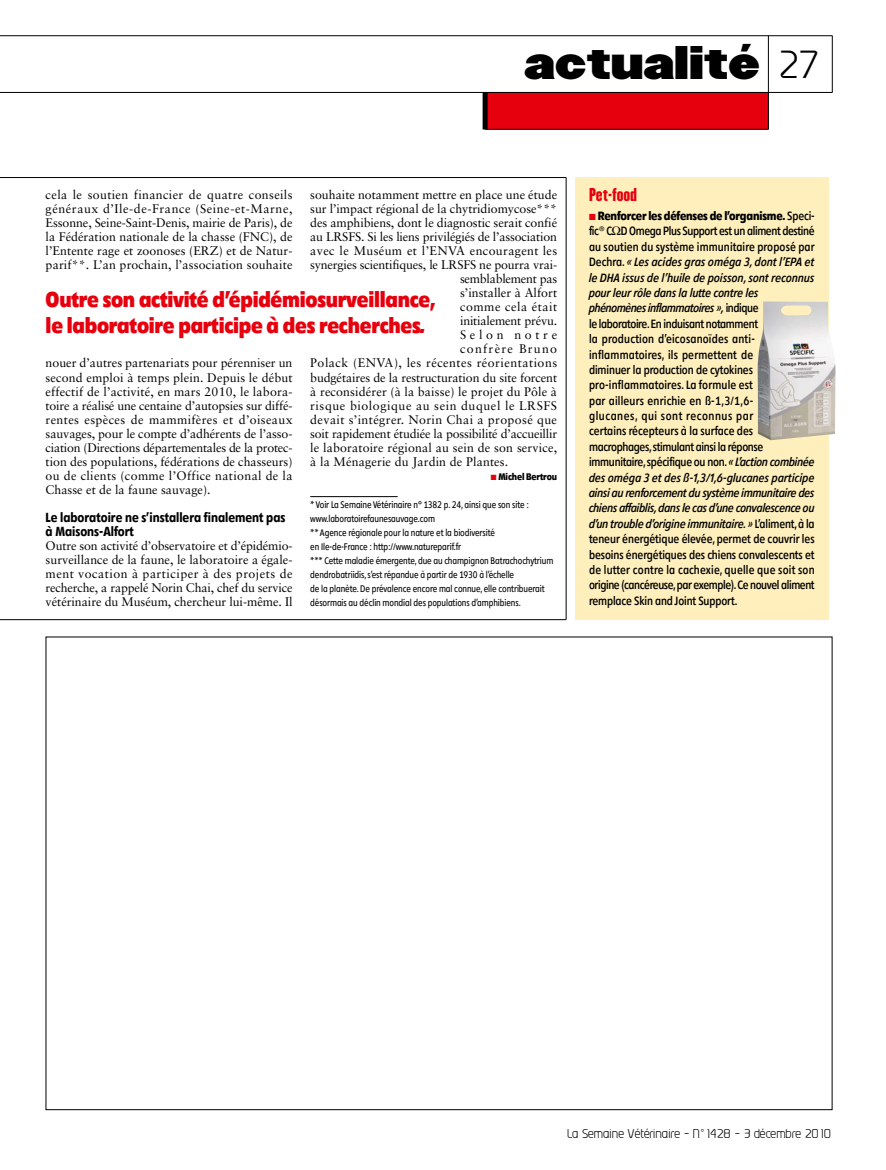
<style>
.page{position:relative;width:886px;height:1170px;background:#fff}
.page>*{position:absolute;margin:0;border:0;box-sizing:border-box;transform-origin:0 0}
.t1{font:41.25px "Champion HTF Heavyweight";color:#000}
.t2{font:300 34.62px "Prosper";color:#000}
.t3{font:800 22.5px/26.4px "Diamanti Condensed EF";letter-spacing:-.01em;color:#e6000e}
.t4{font:16.25px "Champion HTF Lightweight";color:#e6000e}
.t5{font:500 13.75px/14px "Diamanti Condensed EF";color:#000}
.t6{font:12.5px/14px "Sabon";color:#000;text-align:justify}
.t7{font:12.5px/15.4px "Diamanti Condensed EF";letter-spacing:-.005em;color:#000}
.t8{font:12.5px "Sabon";letter-spacing:.03em;color:#000}
.t9{font:12.5px "Sabon";letter-spacing:.04em;color:#000}
.t10{font:12.5px "Sabon";letter-spacing:.045em;color:#000}
.t11{font:12.5px "Sabon";letter-spacing:-.02em;color:#000}
.t12{font:12.5px "Sabon";letter-spacing:.105em;color:#000}
.t13{font:12.5px "Sabon";letter-spacing:.295em;color:#000}
.t14{font:300 11.25px "Prosper";letter-spacing:.02em;color:#000}
.t15{font:300 10px/14px "Diamanti Condensed EF";letter-spacing:-.01em;color:#000}
.t16{font:700 10px "Diamanti Condensed EF";letter-spacing:-.01em;color:#000}
.s1{color:#e6000e}
.s2{font-style:italic}
.s3{font-weight:700}
</style>
<div class="page">
<hr style="left:566px;top:177px;width:1px;height:442px;background:#000">
<div style="left:485px;top:92px;width:283px;height:37px;background:#e6000e"></div>
<hr style="left:832px;top:36px;width:1px;height:56px;background:#000">
<hr style="left:768px;top:36px;width:1px;height:93px;background:#000">
<hr style="left:485px;top:129px;width:283px;height:1px;background:#000">
<div style="left:483px;top:92px;width:5px;height:37px;background:#000"></div>
<hr style="left:0;top:35px;width:832px;height:1px;background:#000">
<hr style="left:0;top:177px;width:566px;height:1px;background:#000">
<hr style="left:0;top:92px;width:832px;height:1px;background:#000">
<hr style="left:0;top:619px;width:566px;height:1px;background:#000">
<hr style="left:310px;top:496px;width:88px;height:1px;background:#000">
<div style="left:575px;top:177px;width:254px;height:442px;background:#feefbc"></div>
<img style="left:757px;top:301px;width:78px;height:139px">
<h1 class="t1" style="left:524px;top:44px;width:237px">actualité</h1>
<h2 class="t2" style="left:779px;top:49px;width:41px">27</h2>
<p class="t6" style="left:310px;top:189px;width:248px">souhaite notamment mettre en place une étude</p>
<p class="t6" style="left:310px;top:203px;width:248px">sur l’impact régional de la chytridiomycose***</p>
<p class="t6" style="left:310px;top:217px;width:248px">des amphibiens, dont le diagnostic serait confié</p>
<p class="t6" style="left:310px;top:231px;width:248px">au LRSFS. Si les liens privilégiés de l’association</p>
<p class="t8" style="left:310px;top:246px;width:248px">avec le Muséum et l’ENVA encouragent les</p>
<p class="t6" style="left:310px;top:259px;width:248px">synergies scientifiques, le LRSFS ne pourra vrai-</p>
<p class="t11" style="left:460px;top:274px;width:99px">semblablement pas</p>
<p class="t6" style="left:460px;top:287px;width:99px">s’installer à Alfort</p>
<p class="t9" style="left:460px;top:302px;width:99px">comme cela était</p>
<p class="t6" style="left:460px;top:315px;width:99px">initialement prévu.</p>
<p class="t13" style="left:460px;top:330px;width:99px">Selon notre</p>
<p class="t12" style="left:460px;top:344px;width:99px">confrère Bruno</p>
<p class="t9" style="left:310px;top:358px;width:248px">Polack (ENVA), les récentes réorientations</p>
<p class="t6" style="left:310px;top:371px;width:248px">budgétaires de la restructuration du site forcent</p>
<p class="t6" style="left:310px;top:385px;width:248px">à reconsidérer (à la baisse) le projet du Pôle à</p>
<p class="t10" style="left:310px;top:400px;width:248px">risque biologique au sein duquel le LRSFS</p>
<p class="t8" style="left:310px;top:414px;width:248px">devait s’intégrer. Norin Chai a proposé que</p>
<p class="t6" style="left:310px;top:427px;width:248px">soit rapidement étudiée la possibilité d’accueillir</p>
<p class="t6" style="left:310px;top:441px;width:248px">le laboratoire régional au sein de son service,</p>
<p class="t6" style="left:310px;top:455px;width:199px">à la Ménagerie du Jardin de Plantes.</p>
<p class="t16" style="left:491px;top:472px;width:68px"><span class="s1">■</span> Michel Bertrou</p>
<p class="t15" style="left:310px;top:498px;width:245px">* Voir La Semaine Vétérinaire n° 1382 p. 24, ainsi que son site : www.laboratoirefaunesauvage.com<br>** Agence régionale pour la nature et la biodiversité<br>en Ile-de-France : http://www.natureparif.fr<br>*** Cette maladie émergente, due au champignon Batrachochytrium dendrobatriidis, s’est répandue à partir de 1930 à l’échelle<br>de la planète. De prévalence encore mal connue, elle contribuerait désormais au déclin mondial des populations d’amphibiens.</p>
<p class="t6" style="left:46px;top:189px;width:248px">cela le soutien financier de quatre conseils généraux d’Ile-de-France (Seine-et-Marne, Essonne, Seine-Saint-Denis, mairie de Paris), de la Fédération nationale de la chasse (FNC), de l’Entente rage et zoonoses (ERZ) et de Natur&shy;parif**. L’an prochain, l’association souhaite</p>
<h3 class="t3" style="left:46px;top:288px;width:392px">Outre son activité d’épidémiosurveillance, le laboratoire participe à des recherches<span class="s2">.</span></h3>
<p class="t6" style="left:46px;top:357px;width:248px">nouer d’autres partenariats pour pérenniser un second emploi à temps plein. Depuis le début effectif de l’activité, en mars 2010, le labora&shy;toire a réalisé une centaine d’autopsies sur diffé&shy;rentes espèces de mammifères et d’oiseaux sauvages, pour le compte d’adhérents de l’asso&shy;ciation (Directions départementales de la protec&shy;tion des populations, fédérations de chasseurs) ou de clients (comme l’Office national de la Chasse et de la faune sauvage).</p>
<p class="t5" style="left:46px;top:511px;width:241px">Le laboratoire ne s’installera finalement pas à Maisons-Alfort</p>
<p class="t6" style="left:46px;top:539px;width:248px">Outre son activité d’observatoire et d’épidémio&shy;surveillance de la faune, le laboratoire a égale&shy;ment vocation à participer à des projets de recherche, a rappelé Norin Chai, chef du service vétérinaire du Muséum, chercheur lui-même. Il</p>
<h3 class="t4" style="left:589px;top:188px;width:50px">Pet-food</h3>
<p class="t7" style="left:589px;top:209px;width:227px"><span class="s1">■</span> <span class="s3">Renforcer les défenses de l’organisme.</span> Speci&shy;fic® C D Omega Plus Support est un aliment destiné au soutien du système immunitaire proposé par Dechra. <span class="s2">« Les acides gras oméga 3, dont l’EPA et le DHA issus de l’huile de poisson, sont reconnus pour leur rôle dans la lutte contre les phénomènes inflammatoires »,</span> indique<br>le laboratoire.En induisant notamment<br>la production d’eicosanoïdes anti&shy;inflammatoires, ils permettent de<br>diminuer la production de cytokines pro-inflammatoires. La formule est<br>par ailleurs enrichie en ß-1,3/1,6-<br>glucanes, qui sont reconnus par<br>certains récepteurs à la surface des macrophages,stimulant ainsi la réponse immunitaire,spécifique ou non.<span class="s2">« L’action combinée des oméga 3 et des ß-1,3/1,6-glucanes participe ainsi au renforcement du système immunitaire des chiens affaiblis, dans le cas d’une convalescence ou d’un trouble d’origine immunitaire. »</span> L’aliment,à la teneur énergétique élevée, permet de couvrir les besoins énergétiques des chiens convalescents et de lutter contre la cachexie, quelle que soit son origine (cancéreuse,par exemple).Ce nouvel aliment remplace Skin and Joint Support.</p>
<p class="t14" style="left:568px;top:1128px;width:265px">La Semaine Vétérinaire - N°1428 - 3 décembre 2010</p>
</div>
